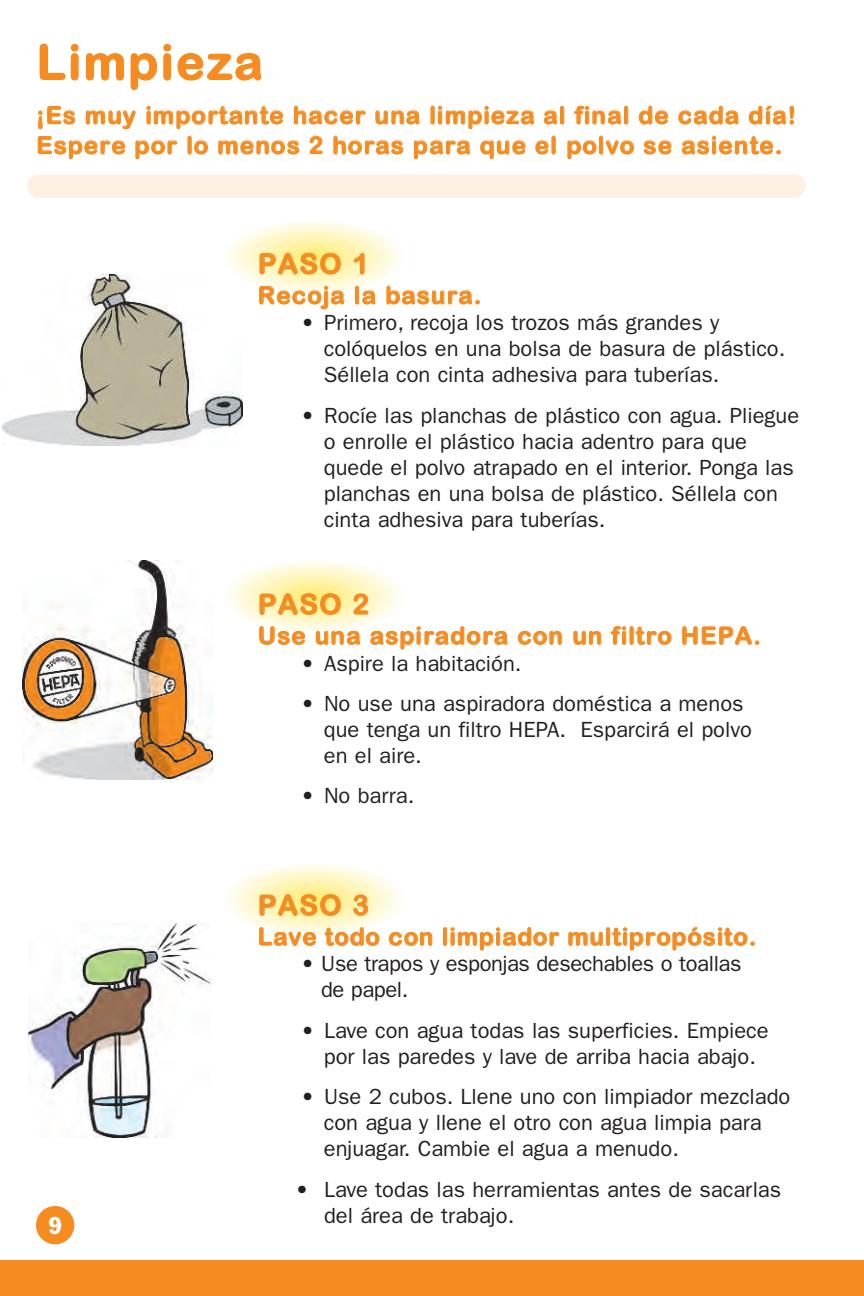
<style>
.page{position:relative;width:864px;height:1296px;background:#fff}
.page>*{position:absolute;margin:0;border:0;box-sizing:border-box;transform-origin:0 0}
.t1{font:48px "Arial Rounded MT Bold";letter-spacing:.05em;color:#f68b1f}
.t2{font:28px "Arial Rounded MT Bold";letter-spacing:.045em;color:#f68b1f}
.t3{font:24px/30px "Arial Rounded MT Bold";letter-spacing:.04em;color:#f68b1f}
.t4{font:condensed 24px "Franklin Gothic";color:#fff}
.t5{font:22px/26px "Franklin Gothic";color:#231f20}
.t6{font:22px/26px "Franklin Gothic";letter-spacing:-.02em;color:#231f20}
</style>
<div class="page">
<img style="left:22px;top:560px;width:190px;height:220px">
<img style="left:3px;top:274px;width:240px;height:171px">
<svg style="left:222px;top:221px;width:183px;height:71px;background:#fef7ca"></svg>
<svg style="left:222px;top:560px;width:183px;height:72px"></svg>
<svg style="left:222px;top:864px;width:183px;height:71px;background:#fef7ca"></svg>
<div style="left:36px;top:1206px;width:38px;height:38px;background:#f68b1f;border-radius:50%"></div>
<div style="left:27px;top:174px;width:779px;height:24px;background:#fef1e3;border-radius:12px"></div>
<div style="left:0;top:1260px;width:864px;height:36px;background:#f68b1f"></div>
<img style="left:29px;top:924px;width:182px;height:213px">
<h1 class="t1" style="left:37px;top:35px;width:228px">Limpieza</h1>
<p class="t3" style="left:36px;top:100px;width:761px">¡Es muy importante hacer una limpieza al final de cada día!<br>Espere por lo menos 2 horas para que el polvo se asiente.</p>
<p class="t2" style="left:258px;top:248px;width:113px">PASO 1</p>
<p class="t3" style="left:258px;top:280px;width:225px">Recoja la basura.</p>
<p class="t5" style="left:324px;top:310px;width:463px;text-indent:-23px">• Primero, recoja los trozos más grandes y colóquelos en una bolsa de basura de plástico.<br>Séllela con cinta adhesiva para tuberías.</p>
<p class="t5" style="left:324px;top:402px;width:477px;text-indent:-23px">• Rocíe las planchas de plástico con agua. Pliegue o enrolle el plástico hacia adentro para que quede el polvo atrapado en el interior. Ponga las planchas en una bolsa de plástico. Séllela con cinta adhesiva para tuberías.</p>
<p class="t4" style="left:49px;top:1217px;width:14px">9</p>
<p class="t2" style="left:258px;top:588px;width:113px">PASO 2</p>
<p class="t3" style="left:258px;top:621px;width:505px">Use una aspiradora con un filtro HEPA.</p>
<p class="t6" style="left:301px;top:650px;width:222px">• Aspire la habitación.</p>
<p class="t5" style="left:324px;top:690px;width:430px;text-indent:-23px">• No use una aspiradora doméstica a menos que tenga un filtro HEPA. Esparcirá el polvo en el aire.</p>
<p class="t5" style="left:301px;top:783px;width:115px">• No barra.</p>
<p class="t2" style="left:258px;top:889px;width:113px">PASO 3</p>
<p class="t3" style="left:258px;top:922px;width:500px">Lave todo con limpiador multipropósito.</p>
<p class="t6" style="left:321px;top:951px;width:421px;text-indent:-20px">• Use trapos y esponjas desechables o toallas de papel.</p>
<p class="t5" style="left:301px;top:1017px;width:469px;text-align:center">• Lave con agua todas las superficies. Empiece por las paredes y lave de arriba hacia abajo.</p>
<p class="t5" style="left:324px;top:1084px;width:468px;text-indent:-23px">• Use 2 cubos. Llene uno con limpiador mezclado con agua y llene el otro con agua limpia para enjuagar. Cambie el agua a menudo.</p>
<p class="t5" style="left:324px;top:1176px;width:458px;text-indent:-28px">• Lave todas las herramientas antes de sacarlas del área de trabajo.</p>
</div>
